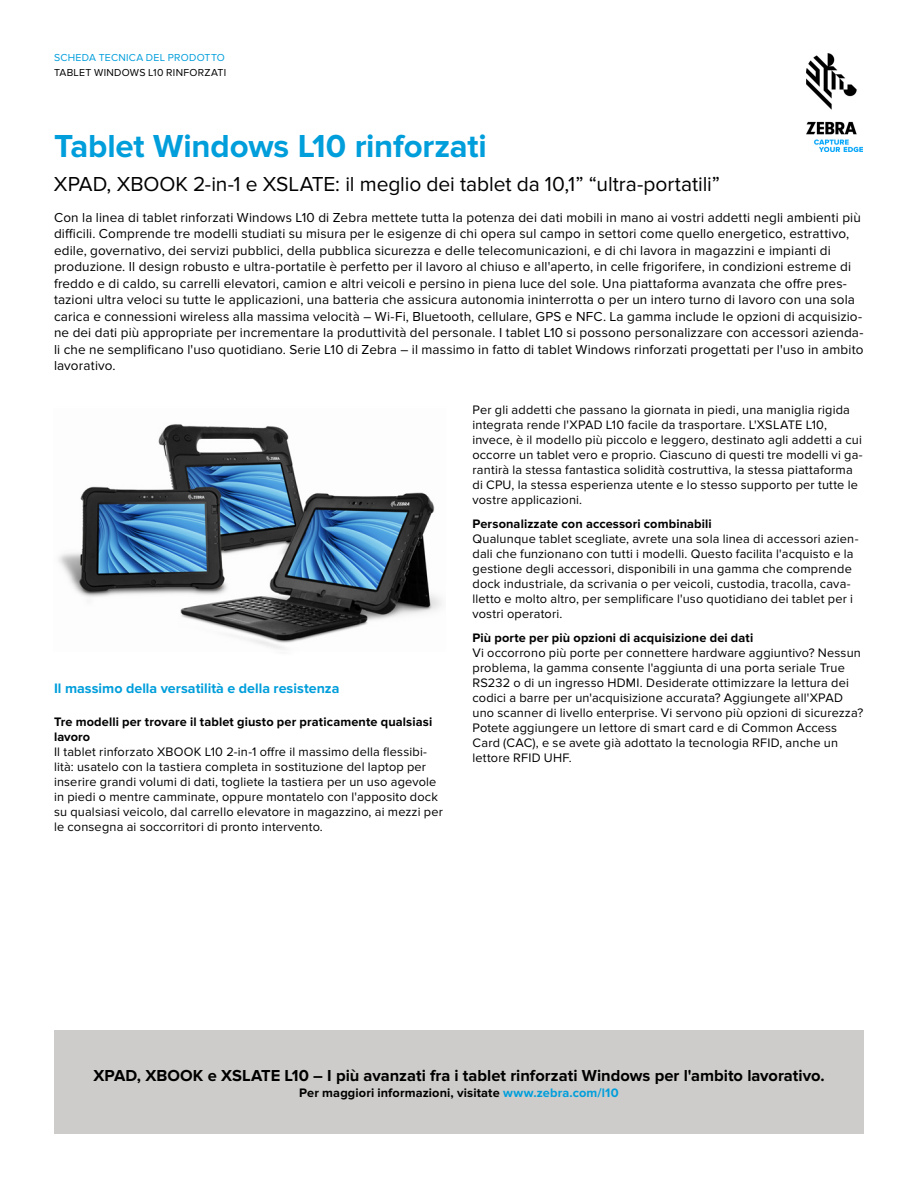
<style>
.page{position:relative;width:918px;height:1188px;background:#fff}
.page>*{position:absolute;margin:0;border:0;box-sizing:border-box;transform-origin:0 0}
.t1{font:700 33px "Proxima Nova";letter-spacing:-.005em;color:#009edb}
.t2{font:21px "Proxima Nova";letter-spacing:-.005em;color:#000}
.t3{font:700 16.5px "Proxima Nova";color:#000}
.t4{font:700 14.25px "Proxima Nova";color:#009edb}
.t5{font:13.5px/16.5px "Proxima Nova";letter-spacing:.01em;color:#000}
.t6{font:12.75px/15px "Proxima Nova";letter-spacing:.015em;color:#000}
.t7{font:700 12.75px/15px "Proxima Nova";letter-spacing:.01em;color:#000}
.t8{font:10.5px "Proxima Nova";letter-spacing:.025em;color:#000}
.t9{font:10.5px "Proxima Nova";letter-spacing:.025em;color:#009edb}
.s1{color:#009edb}
</style>
<div class="page">
<img style="left:806px;top:54px;width:56px;height:97px">
<div style="left:54px;top:1031px;width:810px;height:103px;background:#cdccca"></div>
<img style="left:58px;top:424px;width:384px;height:226px">
<p class="t9" style="left:54px;top:52px;width:172px">SCHEDA TECNICA DEL PRODOTTO</p>
<p class="t8" style="left:54px;top:66px;width:174px">TABLET WINDOWS L10 RINFORZATI</p>
<h1 class="t1" style="left:54px;top:127px;width:434px">Tablet Windows L10 rinforzati</h1>
<h2 class="t2" style="left:54px;top:172px;width:668px">XPAD, XBOOK 2-in-1 e XSLATE: il meglio dei tablet da 10,1” “ultra-portatili”</h2>
<p class="t5" style="left:54px;top:209px;width:811px">Con la linea di tablet rinforzati Windows L10 di Zebra mettete tutta la potenza dei dati mobili in mano ai vostri addetti negli ambienti più difficili. Comprende tre modelli studiati su misura per le esigenze di chi opera sul campo in settori come quello energetico, estrattivo, edile, governativo, dei servizi pubblici, della pubblica sicurezza e delle telecomunicazioni, e di chi lavora in magazzini e impianti di produzione. Il design robusto e ultra-portatile è perfetto per il lavoro al chiuso e all'aperto, in celle frigorifere, in condizioni estreme di freddo e di caldo, su carrelli elevatori, camion e altri veicoli e persino in piena luce del sole. Una piattaforma avanzata che offre pres&shy;tazioni ultra veloci su tutte le applicazioni, una batteria che assicura autonomia ininterrotta o per un intero turno di lavoro con una sola carica e connessioni wireless alla massima velocità – Wi-Fi, Bluetooth, cellulare, GPS e NFC. La gamma include le opzioni di acquisizio&shy;ne dei dati più appropriate per incrementare la produttività del personale. I tablet L10 si possono personalizzare con accessori azienda&shy;li che ne semplificano l'uso quotidiano. Serie L10 di Zebra – il massimo in fatto di tablet Windows rinforzati progettati per l'uso in ambito lavorativo.</p>
<p class="t4" style="left:54px;top:680px;width:287px">Il massimo della versatilità e della resistenza</p>
<p class="t7" style="left:54px;top:715px;width:380px">Tre modelli per trovare il tablet giusto per praticamente qualsiasi lavoro</p>
<p class="t6" style="left:54px;top:745px;width:390px">Il tablet rinforzato XBOOK L10 2-in-1 offre il massimo della flessibi&shy;lità: usatelo con la tastiera completa in sostituzione del laptop per inserire grandi volumi di dati, togliete la tastiera per un uso agevole in piedi o mentre camminate, oppure montatelo con l'apposito dock su qualsiasi veicolo, dal carrello elevatore in magazzino, ai mezzi per le consegna ai soccorritori di pronto intervento.</p>
<p class="t6" style="left:472px;top:402px;width:392px">Per gli addetti che passano la giornata in piedi, una maniglia rigida integrata rende l'XPAD L10 facile da trasportare. L'XSLATE L10, invece, è il modello più piccolo e leggero, destinato agli addetti a cui occorre un tablet vero e proprio. Ciascuno di questi tre modelli vi ga&shy;rantirà la stessa fantastica solidità costruttiva, la stessa piattaforma di CPU, la stessa esperienza utente e lo stesso supporto per tutte le vostre applicazioni.</p>
<p class="t7" style="left:472px;top:516px;width:241px">Personalizzate con accessori combinabili</p>
<p class="t6" style="left:472px;top:531px;width:387px">Qualunque tablet scegliate, avrete una sola linea di accessori azien&shy;dali che funzionano con tutti i modelli. Questo facilita l'acquisto e la gestione degli accessori, disponibili in una gamma che comprende dock industriale, da scrivania o per veicoli, custodia, tracolla, cava&shy;lletto e molto altro, per semplificare l'uso quotidiano dei tablet per i vostri operatori.</p>
<p class="t7" style="left:472px;top:630px;width:282px">Più porte per più opzioni di acquisizione dei dati</p>
<p class="t6" style="left:472px;top:645px;width:392px">Vi occorrono più porte per connettere hardware aggiuntivo? Nessun problema, la gamma consente l'aggiunta di una porta seriale True RS232 o di un ingresso HDMI. Desiderate ottimizzare la lettura dei codici a barre per un'acquisizione accurata? Aggiungete all'XPAD uno scanner di livello enterprise. Vi servono più opzioni di sicurezza?<br>Potete aggiungere un lettore di smart card e di Common Access Card (CAC), e se avete già adottato la tecnologia RFID, anche un lettore RFID UHF.</p>
<p class="t3" style="left:93px;top:1066px;width:733px">XPAD, XBOOK e XSLATE L10 – I più avanzati fra i tablet rinforzati Windows per l'ambito lavorativo.</p>
<p class="t7" style="left:299px;top:1085px;width:321px">Per maggiori informazioni, visitate <span class="s1">www.zebra.com/l10</span></p>
</div>
